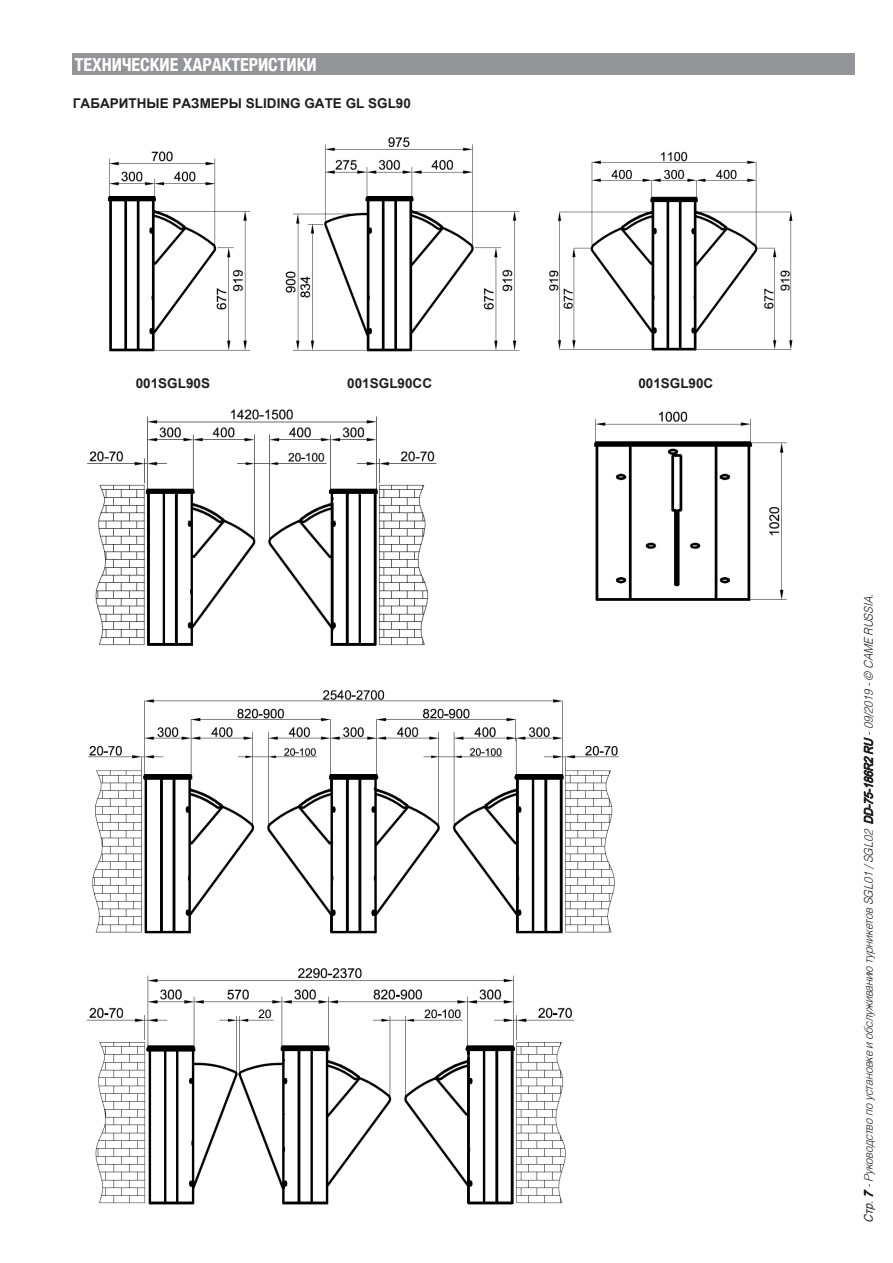
<style>
.page{position:relative;width:893px;height:1263px;background:#fff}
.page>*{position:absolute;margin:0;border:0;box-sizing:border-box;transform-origin:0 0}
.t1{font:700 condensed 18px "Helvetica Neue";color:#fff}
.t2{font:700 13.5px "Arial";color:#221e1f}
.t3{font:italic 300 12px "Helvetica";color:#231f20;scale:.9 1}
.s1{font-style:inherit}
.s2{font-family:"Arial";font-weight:400}
</style>
<div class="page">
<div style="left:72px;top:54px;width:783px;height:21px;background:#939598"></div>
<img style="left:107px;top:137px;width:413px;height:215px">
<img style="left:549px;top:151px;width:244px;height:200px">
<img style="left:87px;top:409px;width:350px;height:237px">
<img style="left:88px;top:690px;width:531px;height:244px">
<img style="left:594px;top:411px;width:193px;height:190px">
<img style="left:86px;top:968px;width:489px;height:237px">
<h1 class="t1" style="left:75px;top:49px;width:243px">ТЕХНИЧЕСКИЕ ХАРАКТЕРИСТИКИ</h1>
<p class="t2" style="left:73px;top:95px;width:339px">ГАБАРИТНЫЕ РАЗМЕРЫ <span class="s1">SLIDING GATE</span> GL <span class="s1">SGL</span>90</p>
<p class="t2" style="left:136px;top:375px;width:76px">001<span class="s1">SGL</span>90S</p>
<p class="t2" style="left:347px;top:375px;width:86px">001<span class="s1">SGL</span>90CC</p>
<p class="t2" style="left:638px;top:375px;width:77px">001<span class="s1">SGL</span>90C</p>
<p class="t3" style="left:858px;top:1223px;width:706px;rotate:-90deg"><span class="s2">Стр.7</span> -РуководствопоустановкеиобслуживаниютурникетовSGL01/SGL02 <span class="s2">DD-75-186R2RU</span> -09/2019-©CAMERUSSIA.</p>
</div>
